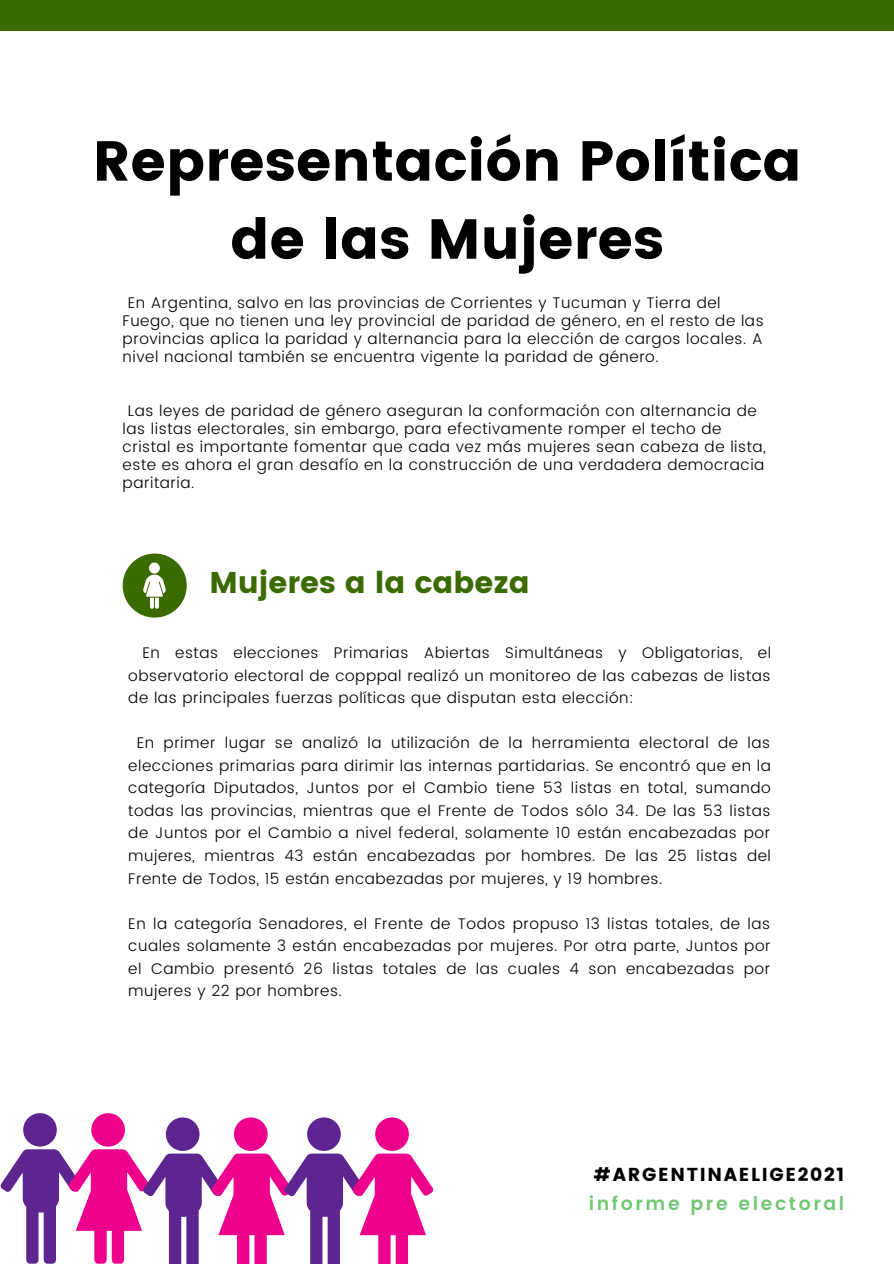
<style>
.page{position:relative;width:894px;height:1264px;background:#fff}
.page>*{position:absolute;margin:0;border:0;box-sizing:border-box;transform-origin:0 0}
.t1{font:56.25px/78px "Poppins";color:#000;text-align:center}
.t2{font:30px "Poppins";color:#3b6a00}
.t3{font:600 18.75px "Poppins";letter-spacing:.135em;color:#73c673}
.t4{font:18.75px "Poppins";letter-spacing:.09em;color:#000}
.t5{font:300 15.45px/22.5px "Poppins";letter-spacing:.035em;color:#000;text-align:justify}
</style>
<div class="page">
<div style="left:0;top:0;width:893px;height:31px;background:#3b6a00"></div>
<svg style="left:123px;top:553px;width:64px;height:64px"></svg>
<div style="left:23px;top:1113px;width:34px;height:33px;background:#5e2590;border-radius:50%"></div>
<div style="left:91px;top:1113px;width:34px;height:33px;background:#ec008c;border-radius:50%"></div>
<div style="left:166px;top:1117px;width:33px;height:33px;background:#5e2590;border-radius:50%"></div>
<div style="left:234px;top:1117px;width:33px;height:33px;background:#ec008c;border-radius:50%"></div>
<div style="left:307px;top:1117px;width:34px;height:33px;background:#5e2590;border-radius:50%"></div>
<div style="left:375px;top:1117px;width:34px;height:33px;background:#ec008c;border-radius:50%"></div>
<svg style="left:0;top:1149px;width:433px;height:114px"></svg>
<p class="t1" style="left:93px;top:122px;width:710px">Representación Política de las Mujeres</p>
<p class="t5" style="left:123px;top:293px;width:642px;line-height:18px;text-align:left;text-indent:5px">En Argentina, salvo en las provincias de Corrientes y Tucuman y Tierra del Fuego, que no tienen una ley provincial de paridad de género, en el resto de las provincias aplica la paridad y alternancia para la elección de cargos locales. A nivel nacional también se encuentra vigente la paridad de género.</p>
<p class="t5" style="left:123px;top:401px;width:644px;line-height:18px;text-align:left;text-indent:5px">Las leyes de paridad de género aseguran la conformación con alternancia de las listas electorales, sin embargo, para efectivamente romper el techo de cristal es importante fomentar que cada vez más mujeres sean cabeza de lista, este es ahora el gran desafío en la construcción de una verdadera democracia paritaria.</p>
<p class="t2" style="left:209px;top:565px;width:322px">Mujeres a la cabeza</p>
<p class="t5" style="left:128px;top:641px;width:644px;text-indent:14px">En estas elecciones Primarias Abiertas Simultáneas y Obligatorias, el observatorio electoral de copppal realizó un monitoreo de las cabezas de listas de las principales fuerzas políticas que disputan esta elección:</p>
<p class="t5" style="left:128px;top:731px;width:644px;text-indent:9px">En primer lugar se analizó la utilización de la herramienta electoral de las elecciones primarias para dirimir las internas partidarias. Se encontró que en la categoría Diputados, Juntos por el Cambio tiene 53 listas en total, sumando todas las provincias, mientras que el Frente de Todos sólo 34. De las 53 listas de Juntos por el Cambio a nivel federal, solamente 10 están encabezadas por mujeres, mientras 43 están encabezadas por hombres. De las 25 listas del Frente de Todos, 15 están encabezadas por mujeres, y 19 hombres.</p>
<p class="t5" style="left:128px;top:912px;width:643px">En la categoría Senadores, el Frente de Todos propuso 13 listas totales, de las cuales solamente 3 están encabezadas por mujeres. Por otra parte, Juntos por el Cambio presentó 26 listas totales de las cuales 4 son encabezadas por mujeres y 22 por hombres.</p>
<p class="t4" style="left:593px;top:1163px;width:252px">#ARGENTINAELIGE2021</p>
<p class="t3" style="left:588px;top:1192px;width:257px">informe pre electoral</p>
</div>
